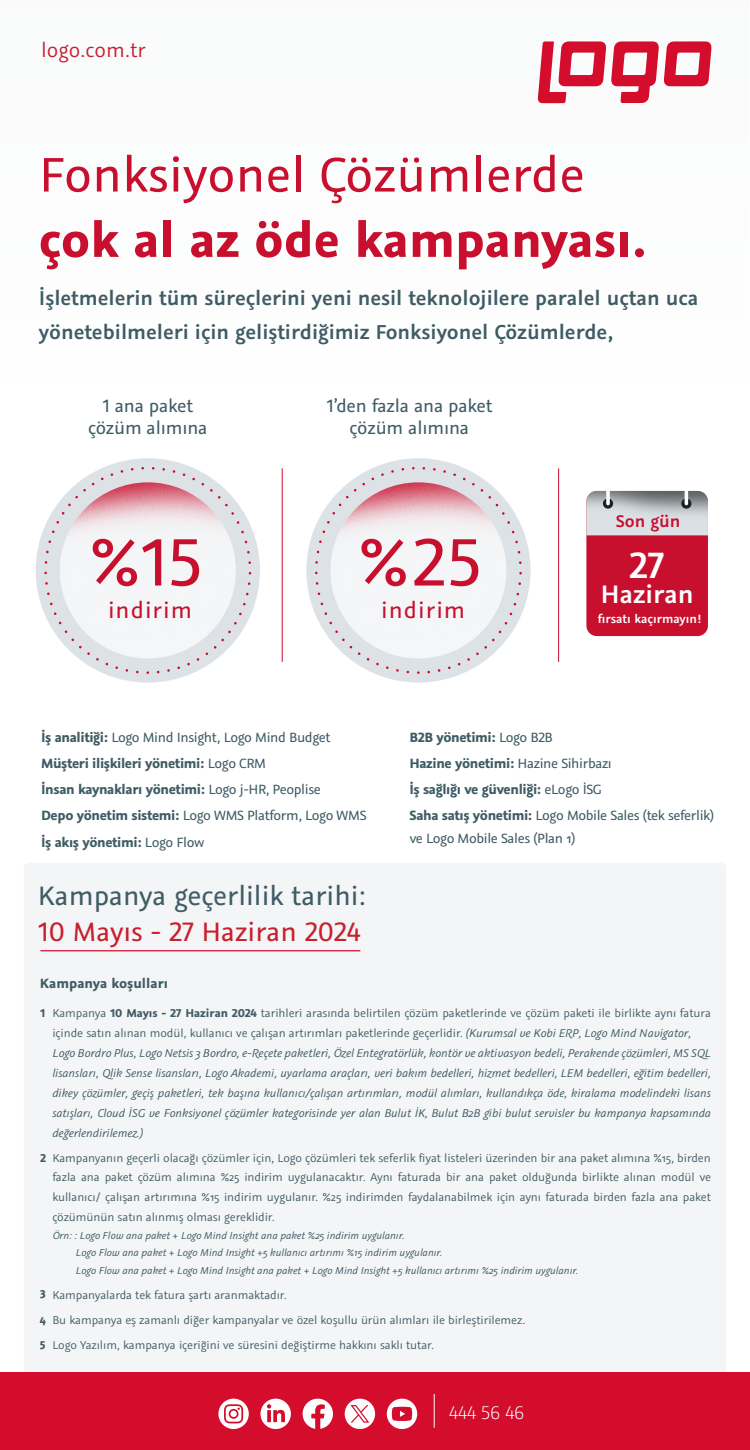
<style>
.page{position:relative;width:750px;height:1450px;background:#fff}
.page>*{position:absolute;margin:0;border:0;box-sizing:border-box;transform-origin:0 0}
.t1{font:75px "Graublau Sans";color:#c8102e}
.t2{font:54.38px "Graublau Sans";color:#c8102e}
.t3{font:700 54.38px "Graublau Sans";color:#c8102e}
.t4{font:600 40.88px "Graublau Sans";color:#fff}
.t5{font:29.88px "Graublau Sans";color:#3f5c65}
.t6{font:29.88px "Graublau Sans";color:#c7202f}
.t7{font:600 28.25px "Graublau Sans";color:#fff}
.t8{font:25.38px "Graublau Sans";letter-spacing:.04em;color:#c8102e}
.t9{font:600 22.5px/33.8px "Graublau Sans";color:#3f5c65}
.t10{font:22.5px "Graublau Sans";color:#c7202f}
.t11{font:300 20.62px "Graublau Sans";color:#fff}
.t12{font:20px/22.5px "Graublau Sans";letter-spacing:-.01em;color:#3f5c65;text-align:center}
.t13{font:600 18.88px "Graublau Sans";color:#c8102e}
.t14{font:700 15px/26.2px "Graublau Sans";letter-spacing:-.025em;color:#3f5c65}
.t15{font:15px "Graublau Sans";letter-spacing:-.025em;color:#3f5c65}
.t16{font:700 15px "Graublau Sans";color:#3f5c65}
.t17{font:600 13.5px "Graublau Sans";color:#fff}
.t18{font:italic 12.75px/19.9px "Graublau Sans";letter-spacing:-.005em;color:#3f5c65}
.t19{font:12.75px/19.9px "Graublau Sans";letter-spacing:-.005em;color:#3f5c65;text-align:justify}
.t20{font:700 12.75px/26.2px "Graublau Sans";color:#3f5c65}
.t21{font:italic 11.25px/17.5px "Graublau Sans";letter-spacing:-.005em;color:#3f5c65}
.s1{font-weight:400}
.s2{font-style:normal}
.s3{font-weight:700;font-style:normal}
</style>
<div class="page">
<svg style="left:538px;top:41px;width:173px;height:62px"></svg>
<div style="left:24px;top:862px;width:702px;height:563px;background:#f4f5f6;border-radius:5px"></div>
<hr style="left:282px;top:468px;width:1px;height:194px;background:#c8102e">
<hr style="left:558px;top:468px;width:1px;height:194px;background:#c8102e">
<div style="left:36px;top:458px;width:224px;height:224px;background:#dde2e7;border-radius:112px"></div>
<svg style="left:60px;top:482px;width:176px;height:176px;background:#f0e7ea"></svg>
<div style="left:306px;top:458px;width:225px;height:224px;background:#dde2e7;border-radius:112px"></div>
<svg style="left:330px;top:482px;width:176px;height:176px;background:#f0e7ea"></svg>
<div style="left:586px;top:491px;width:122px;height:145px;background:#c8102e;border-radius:11px"></div>
<svg style="left:586px;top:491px;width:122px;height:53px"></svg>
<svg style="left:603px;top:498px;width:10px;height:10px"></svg>
<svg style="left:606px;top:484px;width:4px;height:21px"></svg>
<svg style="left:681px;top:498px;width:10px;height:10px"></svg>
<hr style="left:685px;top:484px;width:3px;height:21px;background:#fff;border-radius:2px">
<div style="left:0;top:1371px;width:750px;height:78px;background:#d30d2b"></div>
<svg style="left:218px;top:1398px;width:31px;height:30px"></svg>
<svg style="left:224px;top:1404px;width:19px;height:19px"></svg>
<div style="left:387px;top:1398px;width:30px;height:30px;background:#fff;border-radius:50%"></div>
<svg style="left:392px;top:1406px;width:20px;height:14px"></svg>
<svg style="left:260px;top:1398px;width:31px;height:30px"></svg>
<svg style="left:267px;top:1404px;width:18px;height:17px"></svg>
<svg style="left:303px;top:1398px;width:30px;height:30px"></svg>
<hr style="left:434px;top:1393px;width:1px;height:34px;background:#fbfbfb">
<div style="left:345px;top:1398px;width:30px;height:30px;background:#fff;border-radius:50%"></div>
<svg style="left:350px;top:1405px;width:19px;height:17px"></svg>
<hr style="left:40px;top:950px;width:320px;height:1px;background:#c8102e">
<h3 class="t10" style="left:41px;top:36px;width:106px">logo.com.tr</h3>
<h2 class="t2" style="left:39px;top:141px;width:548px">Fonksiyonel Çözümlerde</h2>
<h2 class="t3" style="left:39px;top:204px;width:610px">çok al az öde kampanyası.</h2>
<h3 class="t9" style="left:39px;top:281px;width:661px">İşletmelerin tüm süreçlerini yeni nesil teknolojilere paralel uçtan uca yönetebilmeleri için geliştirdiğimiz Fonksiyonel Çözümlerde,</h3>
<h3 class="t12" style="left:88px;top:394px;width:121px">1 ana paket çözüm alımına</h3>
<h1 class="t1" style="left:89px;top:516px;width:115px">%15</h1>
<h3 class="t8" style="left:108px;top:594px;width:86px">indirim</h3>
<h3 class="t12" style="left:326px;top:394px;width:167px">1’den fazla ana paket çözüm alımına</h3>
<h1 class="t1" style="left:358px;top:516px;width:125px">%25</h1>
<h3 class="t8" style="left:381px;top:594px;width:86px">indirim</h3>
<h3 class="t13" style="left:616px;top:510px;width:66px">Son gün</h3>
<h3 class="t4" style="left:630px;top:540px;width:36px">27</h3>
<h3 class="t7" style="left:601px;top:576px;width:95px">Haziran</h3>
<p class="t17" style="left:598px;top:610px;width:105px">fırsatı kaçırmayın!</p>
<p class="t14" style="left:41px;top:723px;width:327px">İş analitiği: <span class="s1">Logo Mind Insight, Logo Mind Budget </span>Müşteri ilişkileri yönetimi: <span class="s1">Logo CRM<br></span>İnsan kaynakları yönetimi: <span class="s1">Logo j-HR, Peoplise<br></span>Depo yönetim sistemi: <span class="s1">Logo WMS Platform, Logo WMS </span>İş akış yönetimi: <span class="s1">Logo Flow</span></p>
<p class="t14" style="left:409px;top:723px;width:306px">B2B yönetimi: <span class="s1">Logo B2B<br></span>Hazine yönetimi: <span class="s1">Hazine Sihirbazı<br></span>İş sağlığı ve güvenliği: <span class="s1">eLogo İSG<br></span>Saha satış yönetimi: <span class="s1">Logo Mobile Sales (tek seferlik)</span></p>
<h3 class="t5" style="left:38px;top:877px;width:330px">Kampanya geçerlilik tarihi:</h3>
<h3 class="t6" style="left:38px;top:913px;width:324px">10 Mayıs - 27 Haziran 2024</h3>
<p class="t15" style="left:410px;top:829px;width:167px">ve Logo Mobile Sales (Plan 1)</p>
<p class="t16" style="left:40px;top:973px;width:130px">Kampanya koşulları</p>
<p class="t18" style="left:52px;top:1003px;width:660px"><span class="s2">Kampanya</span> <span class="s3">10 Mayıs - 27 Haziran 2024</span> <span class="s2">tarihleri arasında belirtilen çözüm paketlerinde ve çözüm paketi ile birlikte aynı fatura içinde satın alınan modül, kullanıcı ve çalışan artırımları paketlerinde geçerlidir.</span> (Kurumsal ve Kobi ERP, Logo Mind Navigator, Logo Bordro Plus, Logo Netsis 3 Bordro, e-Reçete paketleri, Özel Entegratörlük, kontör ve aktivasyon bedeli, Perakende çözümleri, MS SQL lisansları, Qlik Sense lisansları, Logo Akademi, uyarlama araçları, veri bakım bedelleri, hizmet bedelleri, LEM bedelleri, eğitim bedelleri, dikey çözümler, geçiş paketleri, tek başına kullanıcı/çalışan artırımları, modül alımları, kullandıkça öde, kiralama modelindeki lisans satışları, Cloud İSG ve Fonksiyonel çözümler kategorisinde yer alan Bulut İK, Bulut B2B gibi bulut servisler bu kampanya kapsamında değerlendirilemez.)</p>
<p class="t19" style="left:52px;top:1147px;width:660px">Kampanyanın geçerli olacağı çözümler için, Logo çözümleri tek seferlik fiyat listeleri üzerinden bir ana paket alımına %15, birden fazla ana paket çözüm alımına %25 indirim uygulanacaktır. Aynı faturada bir ana paket olduğunda birlikte alınan modül ve kullanıcı/ çalışan artırımına %15 indirim uygulanır. %25 indirimden faydalanabilmek için aynı faturada birden fazla ana paket çözümünün satın alınmış olması gereklidir.</p>
<p class="t21" style="left:76px;top:1226px;width:504px;text-indent:-24px">Örn: : Logo Flow ana paket + Logo Mind Insight ana paket %25 indirim uygulanır.<br>Logo Flow ana paket + Logo Mind Insight +5 kullanıcı artırımı %15 indirim uygulanır.<br>Logo Flow ana paket + Logo Mind Insight ana paket + Logo Mind Insight +5 kullanıcı artırımı %25 indirim uygulanır.</p>
<p class="t19" style="left:52px;top:1281px;width:475px;line-height:25px;text-align:left">Kampanyalarda tek fatura şartı aranmaktadır.<br>Bu kampanya eş zamanlı diğer kampanyalar ve özel koşullu ürün alımları ile birleştirilemez.<br>Logo Yazılım, kampanya içeriğini ve süresini değiştirme hakkını saklı tutar.</p>
<p class="t20" style="left:40px;top:1000px;width:7px">1</p>
<p class="t20" style="left:40px;top:1144px;width:8px">2</p>
<p class="t20" style="left:40px;top:1279px;width:8px">3<br>4</p>
<p class="t20" style="left:40px;top:1329px;width:7px">5</p>
<h3 class="t11" style="left:449px;top:1400px;width:77px">444 56 46</h3>
</div>
